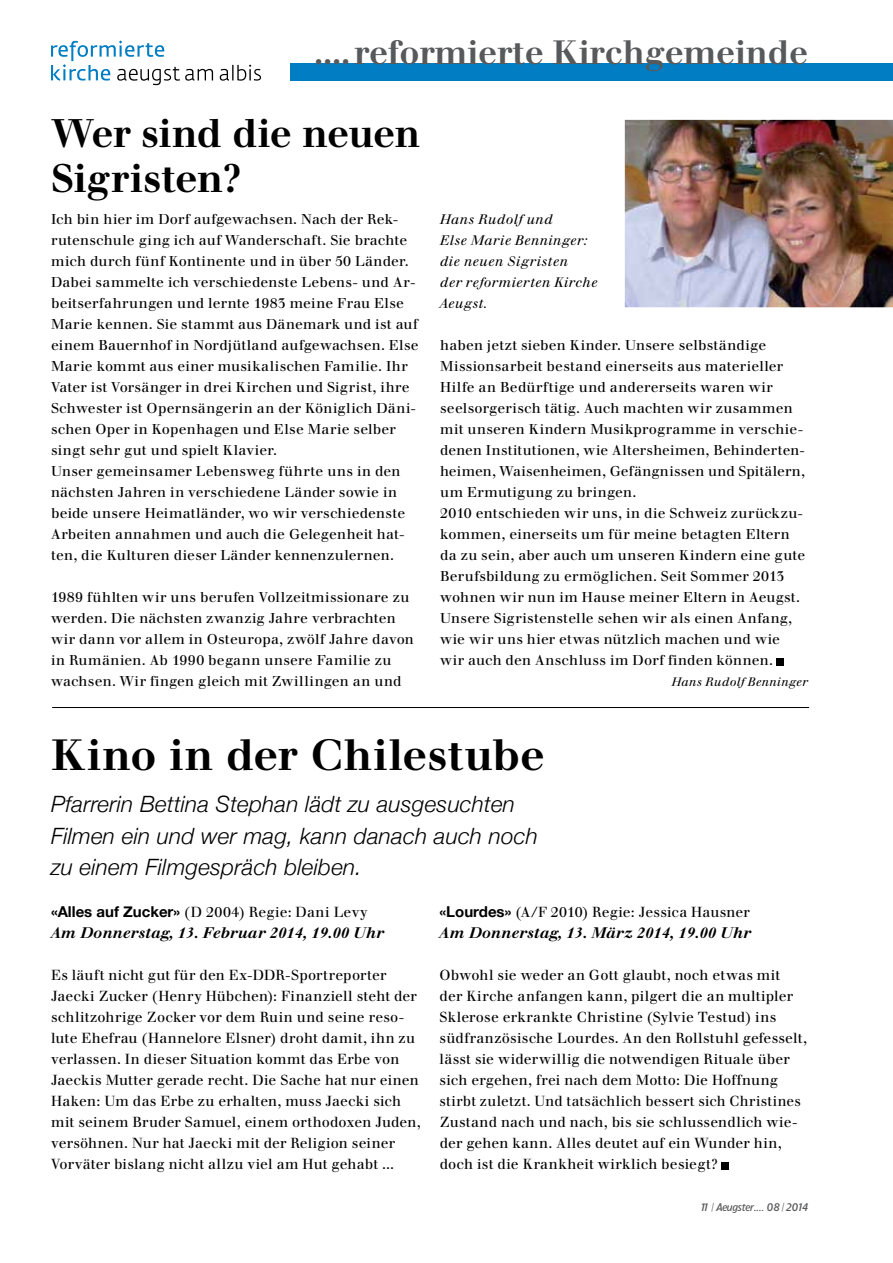
<style>
.page{position:relative;width:893px;height:1263px;background:#fff}
.page>*{position:absolute;margin:0;border:0;box-sizing:border-box;transform-origin:0 0}
.t1{font:700 42.75px "Walbaum";letter-spacing:.015em;color:#000}
.t2{font:700 39px/45px "Walbaum";letter-spacing:-.01em;color:#000}
.t3{font:700 33px "Walbaum";letter-spacing:-.005em;color:#58595b}
.t4{font:italic 300 22.5px/31.5px "Helvetica Neue";letter-spacing:.01em;color:#000}
.t5{font:italic 700 15px "Walbaum";color:#000}
.t6{font:14.25px/21px "Walbaum";letter-spacing:.01em;color:#000}
.t7{font:14.25px "Walbaum";letter-spacing:.03em;color:#000}
.t8{font:13.95px/21px "Walbaum";letter-spacing:.015em;color:#000}
.t9{font:italic 13.5px/21px "Walbaum";letter-spacing:.035em;color:#000}
.t10{font:italic 12px "Walbaum";letter-spacing:.025em;color:#000}
.t11{font:italic 10.5px "TF Forever Two Medm";letter-spacing:-.01em;color:#58595b}
.s1{font-family:"Helvetica Neue";font-weight:700;font-size:15px}
</style>
<div class="page">
<div style="left:51px;top:64px;width:842px;height:17px;background:#007dc3"></div>
<div style="left:51px;top:40px;width:238px;height:49px;background:#fff"></div>
<svg style="left:51px;top:40px;width:162px;height:45px"></svg>
<svg style="left:220px;top:65px;width:41px;height:16px"></svg>
<div style="left:777px;top:658px;width:7px;height:7px;background:#000"></div>
<img style="left:624px;top:119px;width:269px;height:189px">
<div style="left:721px;top:1162px;width:7px;height:7px;background:#000"></div>
<hr style="left:52px;top:707px;width:757px;height:1px;background:#000">
<h3 class="t3" style="left:314px;top:32px;width:495px">....reformierte Kirchgemeinde</h3>
<h2 class="t2" style="left:51px;top:110px;width:371px">Wer sind die neuen<br>Sigristen?</h2>
<p class="t8" style="left:51px;top:209px;width:369px">Ich bin hier im Dorf aufgewachsen. Nach der Rek&shy;rutenschule ging ich auf Wanderschaft. Sie brachte mich durch fünf Kontinente und in über 50 Länder.<br>Dabei sammelte ich verschiedenste Lebens- und Ar&shy;beitserfahrungen und lernte 1983 meine Frau Else Marie kennen. Sie stammt aus Dänemark und ist auf einem Bauernhof in Nordjütland aufgewachsen. Else Marie kommt aus einer musikalischen Familie. Ihr Vater ist Vorsänger in drei Kirchen und Sigrist, ihre Schwester ist Opernsängerin an der Königlich Däni&shy;schen Oper in Kopenhagen und Else Marie selber singt sehr gut und spielt Klavier.<br>Unser gemeinsamer Lebensweg führte uns in den nächsten Jahren in verschiedene Länder sowie in beide unsere Heimatländer, wo wir verschiedenste Arbeiten annahmen und auch die Gelegenheit hat&shy;ten, die Kulturen dieser Länder kennenzulernen.</p>
<p class="t8" style="left:51px;top:587px;width:364px">1989 fühlten wir uns berufen Vollzeitmissionare zu werden. Die nächsten zwanzig Jahre verbrachten wir dann vor allem in Osteuropa, zwölf Jahre davon in Rumänien. Ab 1990 begann unsere Familie zu wachsen. Wir fingen gleich mit Zwillingen an und</p>
<p class="t9" style="left:440px;top:209px;width:159px">Hans Rudolf und<br>Else Marie Benninger: die neuen Sigristen<br>der reformierten Kirche<br>Aeugst.</p>
<p class="t8" style="left:440px;top:335px;width:367px">haben jetzt sieben Kinder. Unsere selbständige Missionsarbeit bestand einerseits aus materieller Hilfe an Bedürftige und andererseits waren wir seelsorgerisch tätig. Auch machten wir zusammen mit unseren Kindern Musikprogramme in verschie&shy;denen Institutionen, wie Altersheimen, Behinderten&shy;heimen, Waisenheimen, Gefängnissen und Spitälern, um Ermutigung zu bringen.<br>2010 entschieden wir uns, in die Schweiz zurückzu&shy;kommen, einerseits um für meine betagten Eltern da zu sein, aber auch um unseren Kindern eine gute Berufsbildung zu ermöglichen. Seit Sommer 2013 wohnen wir nun im Hause meiner Eltern in Aeugst.<br>Unsere Sigristenstelle sehen wir als einen Anfang, wie wir uns hier etwas nützlich machen und wie wir auch den Anschluss im Dorf finden können.</p>
<p class="t10" style="left:672px;top:675px;width:138px">Hans Rudolf Benninger</p>
<h1 class="t1" style="left:51px;top:729px;width:495px">Kino in der Chilestube</h1>
<h3 class="t4" style="left:51px;top:788px;width:488px">Pfarrerin Bettina Stephan lädt zu ausgesuchten<br>Filmen ein und wer mag, kann danach auch noch zu einem Filmgespräch bleiben.</h3>
<p class="t7" style="left:51px;top:904px;width:318px"><span class="s1">«Alles auf Zucker»</span> (D 2004) Regie: Dani Levy</p>
<p class="t5" style="left:51px;top:924px;width:335px">Am Donnerstag, 13. Februar 2014, 19.00 Uhr</p>
<p class="t6" style="left:51px;top:965px;width:371px">Es läuft nicht gut für den Ex-DDR-Sportreporter Jaecki Zucker (Henry Hübchen): Finanziell steht der schlitzohrige Zocker vor dem Ruin und seine reso&shy;lute Ehefrau (Hannelore Elsner) droht damit, ihn zu verlassen. In dieser Situation kommt das Erbe von Jaeckis Mutter gerade recht. Die Sache hat nur einen Haken: Um das Erbe zu erhalten, muss Jaecki sich mit seinem Bruder Samuel, einem orthodoxen Juden, versöhnen. Nur hat Jaecki mit der Religion seiner Vorväter bislang nicht allzu viel am Hut gehabt ...</p>
<p class="t6" style="left:440px;top:902px;width:312px"><span class="s1">«Lourdes»</span> (A/F 2010) Regie: Jessica Hausner</p>
<p class="t5" style="left:440px;top:924px;width:313px">Am Donnerstag, 13. März 2014, 19.00 Uhr</p>
<p class="t6" style="left:440px;top:965px;width:369px">Obwohl sie weder an Gott glaubt, noch etwas mit<br>der Kirche anfangen kann, pilgert die an multipler Sklerose erkrankte Christine (Sylvie Testud) ins südfranzösische Lourdes. An den Rollstuhl gefesselt, lässt sie widerwillig die notwendigen Rituale über sich ergehen, frei nach dem Motto: Die Hoffnung stirbt zuletzt. Und tatsächlich bessert sich Christines Zustand nach und nach, bis sie schlussendlich wie&shy;der gehen kann. Alles deutet auf ein Wunder hin, doch ist die Krankheit wirklich besiegt?</p>
<p class="t11" style="left:700px;top:1201px;width:109px">11 | Aeugster .... 08 | 2014</p>
</div>
